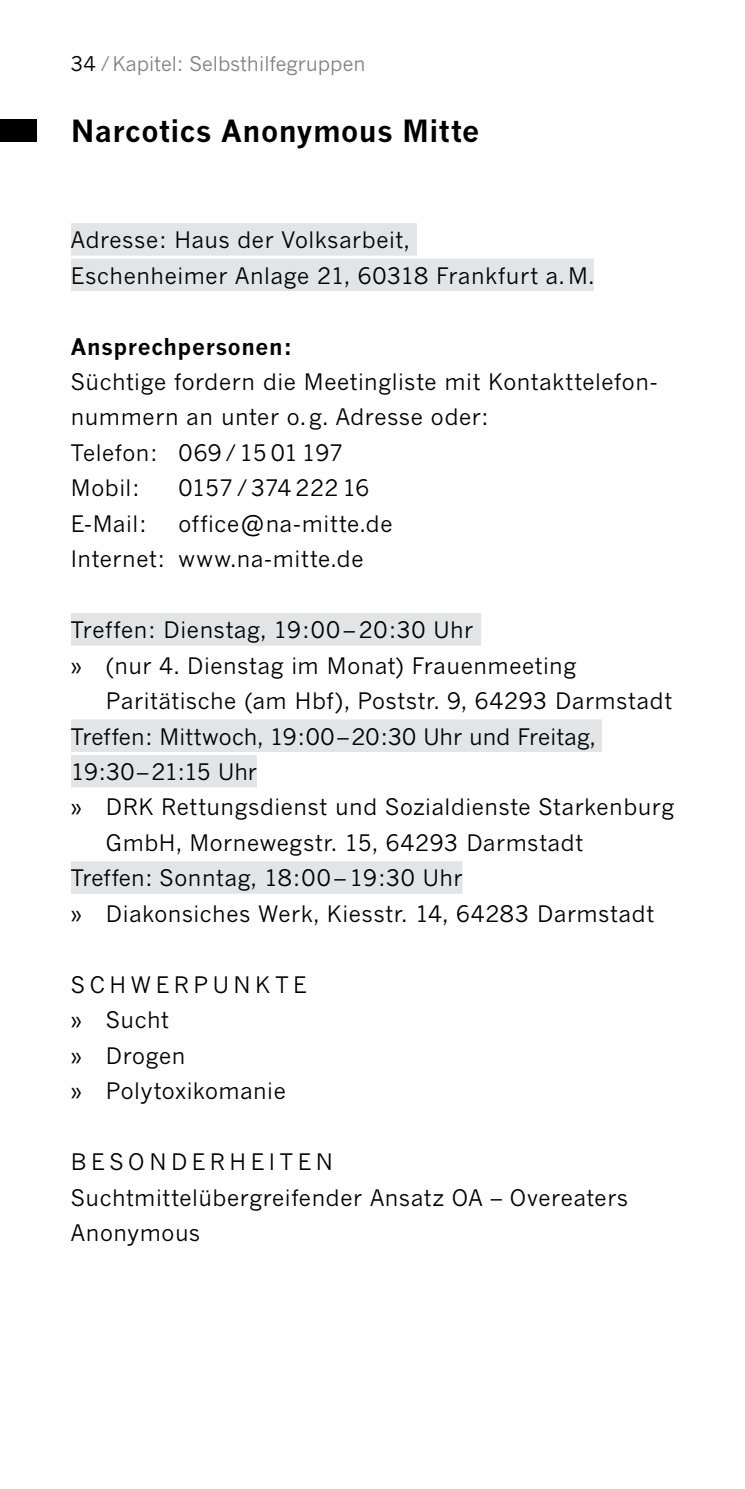
<style>
.page{position:relative;width:745px;height:1489px;background:#fff}
.page>*{position:absolute;margin:0;border:0;box-sizing:border-box;transform-origin:0 0}
.t1{font:700 30px "News Gothic CE";letter-spacing:.015em;color:#000}
.t2{font:22.5px/35.5px "News Gothic CE";letter-spacing:.025em;color:#000}
.t3{font:22.5px "News Gothic CE";letter-spacing:.005em;color:#000}
.t4{font:22.5px "News Gothic CE";letter-spacing:-.02em;color:#000}
.t5{font:700 22.5px "News Gothic CE";letter-spacing:.03em;color:#000}
.t6{font:20px "News Gothic CE";color:#818084}
.s1{color:#000}
</style>
<div class="page">
<div style="left:71px;top:223px;width:345px;height:33px;background:#e3e4e6"></div>
<div style="left:71px;top:258px;width:522px;height:33px;background:#e3e4e6"></div>
<div style="left:71px;top:613px;width:410px;height:32px;background:#e3e4e6"></div>
<div style="left:71px;top:719px;width:530px;height:33px;background:#e3e4e6"></div>
<div style="left:71px;top:755px;width:186px;height:32px;background:#e3e4e6"></div>
<div style="left:71px;top:861px;width:391px;height:32px;background:#e3e4e6"></div>
<div style="left:0;top:119px;width:37px;height:23px;background:#000"></div>
<p class="t6" style="left:71px;top:51px;width:296px"><span class="s1">34</span> / Kapitel: Selbsthilfegruppen</p>
<h1 class="t1" style="left:71px;top:111px;width:410px">Narcotics Anonymous Mitte</h1>
<p class="t2" style="left:71px;top:222px;width:524px">Adresse: Haus der Volksarbeit,<br>Eschenheimer Anlage 21, 60318 Frankfurt a. M.</p>
<p class="t5" style="left:71px;top:331px;width:222px">Ansprechpersonen:</p>
<p class="t2" style="left:71px;top:364px;width:588px">Süchtige fordern die Meetingliste mit Kontakttelefon&shy;nummern an unter o. g. Adresse oder:<br>Telefon: 069 / 15 01 197<br>Mobil:</p>
<p class="t4" style="left:178px;top:474px;width:192px">0157 / 374 222 16</p>
<p class="t2" style="left:71px;top:505px;width:323px;text-indent:108px">office@na-mitte.de<br>Internet: www.na-mitte.de</p>
<p class="t2" style="left:71px;top:505px;width:77px">E-Mail:</p>
<p class="t2" style="left:71px;top:612px;width:403px">Treffen: Dienstag, 19:00 – 20:30 Uhr</p>
<p class="t2" style="left:71px;top:647px;width:506px">» (nur 4. Dienstag im Monat) Frauenmeeting</p>
<p class="t2" style="left:106px;top:683px;width:567px">Paritätische (am Hbf), Poststr. 9, 64293 Darmstadt</p>
<p class="t3" style="left:71px;top:722px;width:525px">Treffen: Mittwoch, 19:00 – 20:30 Uhr und Freitag,</p>
<p class="t4" style="left:71px;top:758px;width:187px">19:30 – 21:15 Uhr</p>
<p class="t2" style="left:71px;top:789px;width:604px">» DRK Rettungsdienst und Sozialdienste Starkenburg</p>
<p class="t2" style="left:106px;top:824px;width:478px">GmbH, Mornewegstr. 15, 64293 Darmstadt</p>
<p class="t2" style="left:71px;top:860px;width:393px">Treffen: Sonntag, 18:00 – 19:30 Uhr</p>
<p class="t2" style="left:71px;top:895px;width:584px">» Diakonsiches Werk, Kiesstr. 14, 64283 Darmstadt</p>
<p class="t2" style="left:71px;top:966px;width:237px">SCHWERPUNKTE » Sucht<br>» Drogen<br>» Polytoxikomanie</p>
<p class="t2" style="left:71px;top:1143px;width:558px">BESONDERHEITEN<br>Suchtmittelübergreifender Ansatz OA – Overeaters<br>Anonymous</p>
</div>
